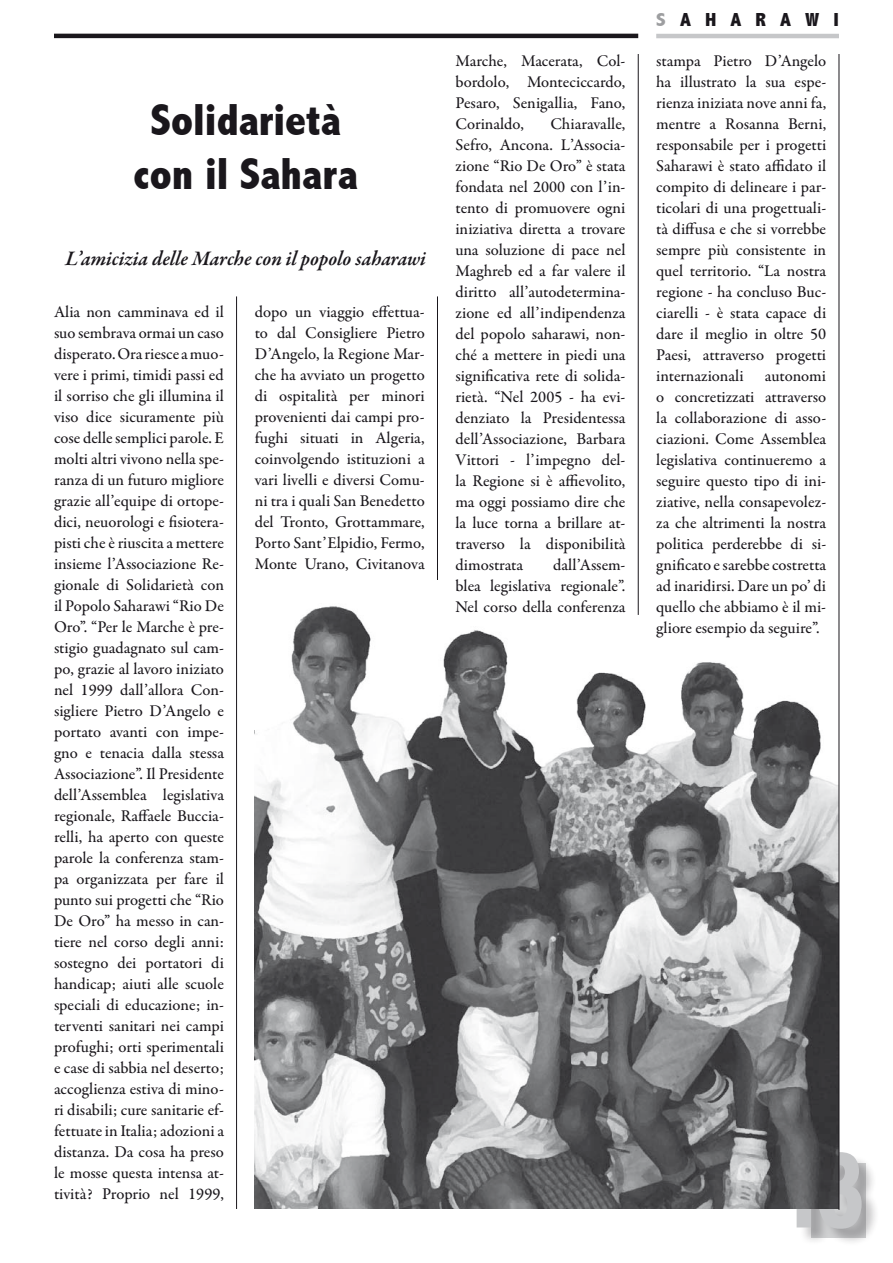
<style>
.page{position:relative;width:893px;height:1263px;background:#fff}
.page>*{position:absolute;margin:0;border:0;box-sizing:border-box;transform-origin:0 0}
.t1{font:900 103.5px "Arial";color:#c6c7c9;scale:.7 1}
.t2{font:800 condensed 45px/54px "Abadi";color:#1a171c;text-align:center}
.t3{font:italic 600 21px "Garamond Premr Pro";color:#1a171c}
.t4{font:800 condensed 18.9px "Abadi";letter-spacing:.675em;color:#1a171c;scale:1.11 1}
.t5{font:500 16.5px/21px "Garamond Premr Pro";color:#1a171c;text-align:justify}
.s1{color:#9d9ea0}
</style>
<div class="page">
<div style="left:783px;top:1155px;width:97px;height:92px;background:#1a171c;opacity:.25"></div>
<hr style="left:54px;top:34px;width:584px;height:4px;background:#1a171c">
<hr style="left:656px;top:34px;width:183px;height:4px;background:#c6c7c9">
<hr style="left:236px;top:296px;width:1px;height:913px;background:#1a171c">
<img style="left:255px;top:580px;width:584px;height:629px">
<hr style="left:437px;top:296px;width:1px;height:284px;background:#1a171c">
<hr style="left:638px;top:54px;width:1px;height:561px;background:#1a171c">
<hr style="left:839px;top:54px;width:1px;height:1156px;background:#1a171c">
<h2 class="t2" style="left:133px;top:93px;width:226px">Solidarietà con il Sahara</h2>
<p class="t3" style="left:65px;top:245px;width:362px">L’amicizia delle Marche con il popolo saharawi</p>
<p class="t5" style="left:54px;top:302px;width:171px">Alia non camminava ed il suo sembrava ormai un caso disperato. Ora riesce a muo&shy;vere i primi, timidi passi ed il sorriso che gli illumina il viso dice sicuramente più cose delle semplici parole. E molti altri vivono nella spe&shy;ranza di un futuro migliore grazie all’equipe di ortope&shy;dici, neuorologi e fisiotera&shy;pisti che è riuscita a mettere insieme l’Associazione Re&shy;gionale di Solidarietà con il Popolo Saharawi “Rio De Oro”. “Per le Marche è pre&shy;stigio guadagnato sul cam&shy;po, grazie al lavoro iniziato nel 1999 dall’allora Con&shy;sigliere Pietro D’Angelo e portato avanti con impe&shy;gno e tenacia dalla stessa Associazione”. Il Presidente dell’Assemblea legislativa regionale, Raffaele Buccia&shy;relli, ha aperto con queste parole la conferenza stam&shy;pa organizzata per fare il punto sui progetti che “Rio De Oro” ha messo in can&shy;tiere nel corso degli anni: sostegno dei portatori di handicap; aiuti alle scuole speciali di educazione; in&shy;terventi sanitari nei campi profughi; orti sperimentali e case di sabbia nel deserto; accoglienza estiva di mino&shy;ri disabili; cure sanitarie ef&shy;fettuate in Italia; adozioni a distanza. Da cosa ha preso le mosse questa intensa at&shy;tività? Proprio nel 1999,</p>
<p class="t5" style="left:255px;top:302px;width:171px">dopo un viaggio effettua&shy;to dal Consigliere Pietro D’Angelo, la Regione Mar&shy;che ha avviato un progetto di ospitalità per minori provenienti dai campi pro&shy;fughi situati in Algeria, coinvolgendo istituzioni a vari livelli e diversi Comu&shy;ni tra i quali San Benedetto del Tronto, Grottammare, Porto Sant’Elpidio, Fermo, Monte Urano, Civitanova</p>
<p class="t5" style="left:455px;top:51px;width:171px">Marche, Macerata, Col&shy;bordolo, Monteciccardo, Pesaro, Senigallia, Fano, Corinaldo,</p>
<p class="t5" style="left:455px;top:114px;width:171px;text-indent:95px">Chiaravalle, Sefro, Ancona. L’Associa&shy;zione “Rio De Oro” è stata fondata nel 2000 con l’in&shy;tento di promuovere ogni iniziativa diretta a trovare una soluzione di pace nel Maghreb ed a far valere il diritto all’autodetermina&shy;zione ed all’indipendenza del popolo saharawi, non&shy;ché a mettere in piedi una significativa rete di solida&shy;rietà. “Nel 2005 - ha evi&shy;denziato la Presidentessa dell’Associazione, Barbara Vittori - l’impegno del&shy;la Regione si è affievolito, ma oggi possiamo dire che la luce torna a brillare at&shy;traverso la disponibilità dimostrata</p>
<p class="t5" style="left:455px;top:555px;width:171px;text-indent:98px">dall’Assem&shy;blea legislativa regionale”.<br>Nel corso della conferenza</p>
<p class="t4" style="left:656px;top:9px;width:166px"><span class="s1">S</span>AHARAWI</p>
<p class="t5" style="left:656px;top:51px;width:171px">stampa Pietro D’Angelo ha illustrato la sua espe&shy;rienza iniziata nove anni fa, mentre a Rosanna Berni, responsabile per i progetti Saharawi è stato affidato il compito di delineare i par&shy;ticolari di una progettuali&shy;tà diffusa e che si vorrebbe sempre più consistente in quel territorio. “La nostra regione - ha concluso Buc&shy;ciarelli - è stata capace di dare il meglio in oltre 50<br>Paesi, attraverso progetti internazionali</p>
<p class="t5" style="left:656px;top:366px;width:171px;text-indent:109px">autonomi o concretizzati attraverso la collaborazione di asso&shy;ciazioni. Come Assemblea legislativa continueremo a seguire questo tipo di ini&shy;ziative, nella consapevolez&shy;za che altrimenti la nostra politica perderebbe di si&shy;gnificato e sarebbe costretta ad inaridirsi. Dare un po’ di quello che abbiamo è il mi&shy;gliore esempio da seguire”.</p>
<h1 class="t1" style="left:776px;top:1133px;width:128px">13</h1>
</div>
